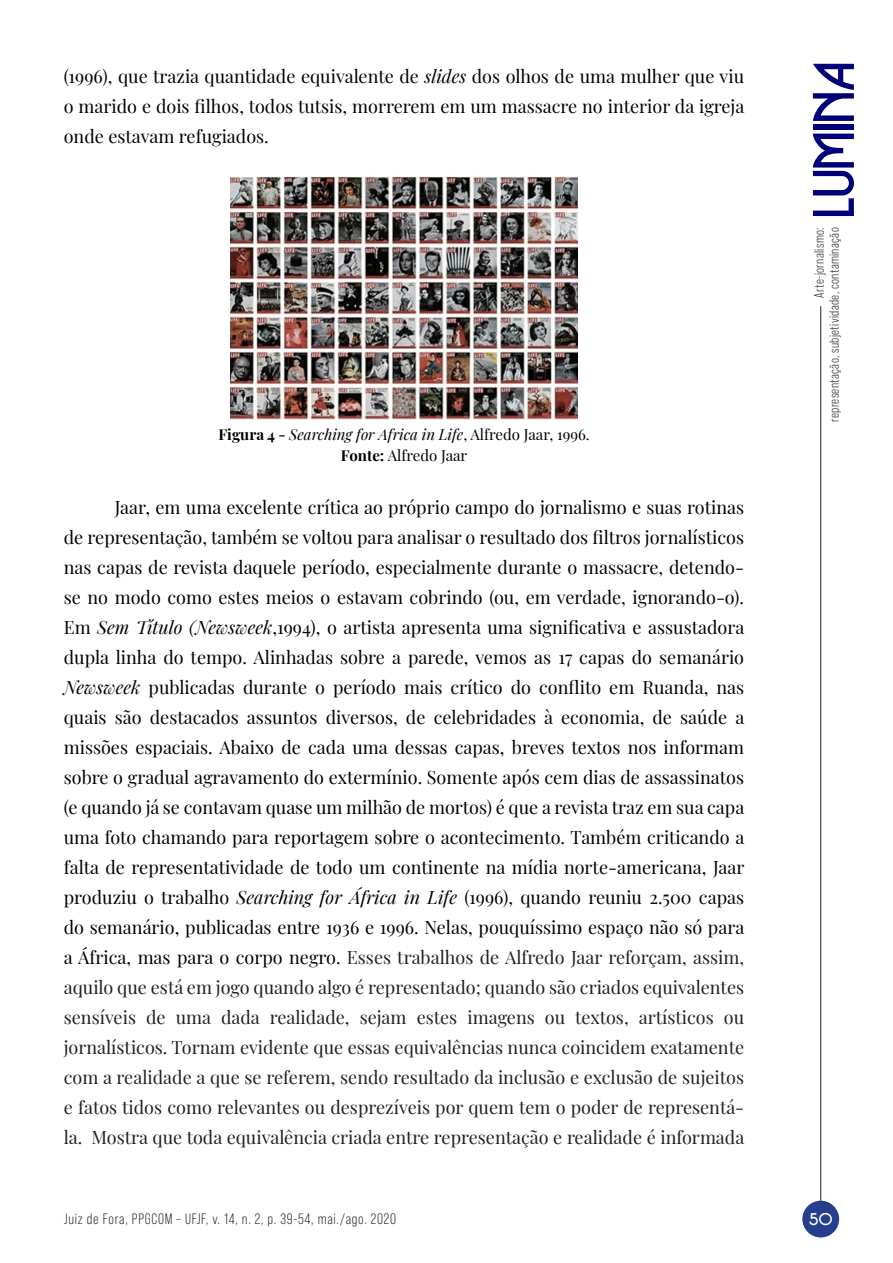
<style>
.page{position:relative;width:893px;height:1263px;background:#fff}
.page>*{position:absolute;margin:0;border:0;box-sizing:border-box;transform-origin:0 0}
.t1{font:18px/30px "Playfair Display";color:#000;text-align:justify}
.t2{font:16.5px "Businko";color:#fff}
.t3{font:15px "Bebas Neue Pro";letter-spacing:.05em;color:#231f20}
.t4{font:italic 15px "Playfair Display";color:#000}
.t5{font:15px "Playfair Display";color:#000}
.t6{font:13.5px/15px "Bebas Neue Pro";letter-spacing:.025em;color:#231f20;text-align:right}
.s1{font-style:italic}
.s2{font-weight:700;font-style:normal}
.s3{font-style:normal}
.s4{font-weight:700}
.s5{color:#231f20}
</style>
<div class="page">
<hr style="left:820px;top:306px;width:1px;height:923px;background:#231f20">
<div style="left:802px;top:1201px;width:37px;height:36px;background:#253f8e;border-radius:50%"></div>
<svg style="left:813px;top:134px;width:41px;height:82px"></svg>
<div style="left:813px;top:124px;width:41px;height:6px;background:#000078"></div>
<svg style="left:813px;top:64px;width:41px;height:57px"></svg>
<img style="left:230px;top:176px;width:347px;height:243px">
<p class="t1" style="left:64px;top:60px;width:682px">(1996), que trazia quantidade equivalente de <span class="s1">slides</span> dos olhos de uma mulher que viu o marido e dois filhos, todos tutsis, morrerem em um massacre no interior da igreja onde estavam refugiados.</p>
<p class="t4" style="left:218px;top:423px;width:373px"><span class="s2">Figura 4 -</span> Searching for Africa in Life<span class="s3">, Alfredo Jaar, 1996.</span></p>
<p class="t5" style="left:341px;top:444px;width:128px"><span class="s4">Fonte:</span> Alfredo Jaar</p>
<p class="t1" style="left:64px;top:490px;width:682px;text-indent:51px">Jaar, em uma excelente crítica ao próprio campo do jornalismo e suas rotinas de representação, também se voltou para analisar o resultado dos filtros jornalísticos nas capas de revista daquele período, especialmente durante o massacre, detendo&shy;se no modo como estes meios o estavam cobrindo (ou, em verdade, ignorando-o).<br>Em <span class="s1">Sem Título (Newsweek</span>,1994), o artista apresenta uma significativa e assustadora dupla linha do tempo. Alinhadas sobre a parede, vemos as 17 capas do semanário <span class="s1">Newsweek</span> publicadas durante o período mais crítico do conflito em Ruanda, nas quais são destacados assuntos diversos, de celebridades à economia, de saúde a missões espaciais. Abaixo de cada uma dessas capas, breves textos nos informam sobre o gradual agravamento do extermínio. Somente após cem dias de assassinatos (e quando já se contavam quase um milhão de mortos) é que a revista traz em sua capa uma foto chamando para reportagem sobre o acontecimento. Também criticando a falta de representatividade de todo um continente na mídia norte-americana, Jaar produziu o trabalho <span class="s1">Searching for África in Life</span> (1996), quando reuniu 2.500 capas do semanário, publicadas entre 1936 e 1996. Nelas, pouquíssimo espaço não só para a África, mas para o corpo negro. <span class="s5">Esses trabalhos de Alfredo Jaar reforçam, assim, aquilo que está em jogo quando algo é representado; quando são criados equivalentes sensíveis de uma dada realidade, sejam estes imagens ou textos, artísticos ou jornalísticos. Tornam evidente que essas equivalências nunca coincidem exatamente com a realidade a que se referem, sendo resultado da inclusão e exclusão de sujeitos e fatos tidos como relevantes ou desprezíveis por quem tem o poder de representá&shy;la. Mostra que toda equivalência criada entre representação e realidade é informada</span></p>
<p class="t6" style="left:812px;top:422px;width:196px;rotate:-90deg">Arte-jornalismo:<br>representação, subjetividade, contaminação</p>
<p class="t3" style="left:64px;top:1210px;width:334px">Juiz de Fora, PPGCOM – UFJF, v. 14, n. 2, p. 39-54, mai./ago. 2020</p>
<p class="t2" style="left:809px;top:1209px;width:25px">50</p>
</div>
